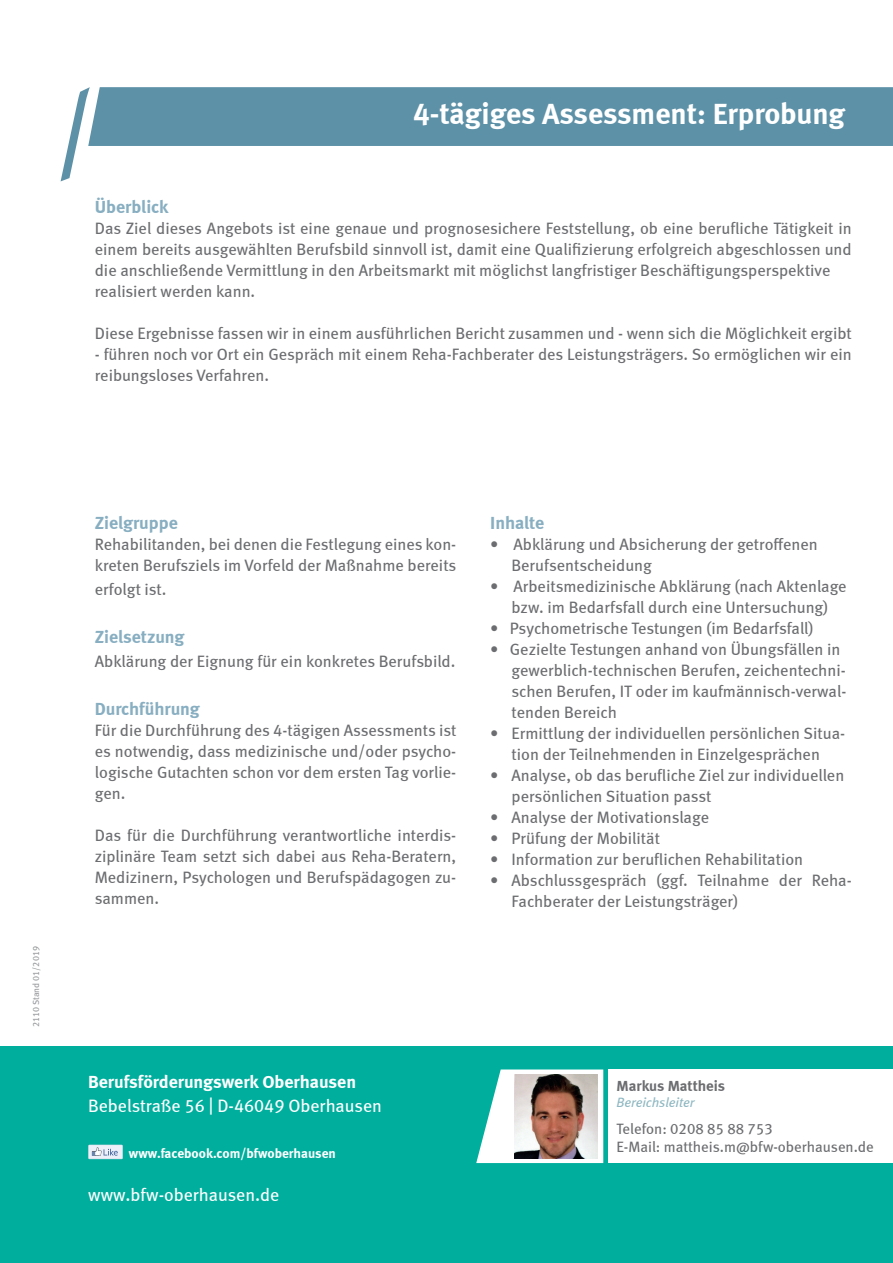
<style>
.page{position:relative;width:893px;height:1263px;background:#fff}
.page>*{position:absolute;margin:0;border:0;box-sizing:border-box;transform-origin:0 0}
.t1{font:700 30px "BFWOB Meta";color:#fff}
.t2{font:18px "BFWOB Meta";color:#fff}
.t3{font:700 18px "BFWOB Meta";color:#87aec1}
.t4{font:700 18px "BFWOB Meta";color:#fff}
.t5{font:16.5px/21px "BFWOB Meta";color:#6c6d70}
.t6{font:15px/18px "BFWOB Meta";color:#6c6d70}
.t7{font:700 15px "BFWOB Meta";color:#6c6d70}
.t8{font:700 13.5px "BFWOB Meta";color:#fff}
.t9{font:italic 13.5px "BFWOB Meta";color:#8eb7c1}
.t10{font:9px "BFWOB Meta";color:#95979a}
</style>
<div class="page">
<div style="left:90px;top:87px;width:803px;height:59px;background:#5d91a7"></div>
<svg style="left:61px;top:87px;width:29px;height:94px"></svg>
<div style="left:0;top:1046px;width:893px;height:217px;background:#00ae9d"></div>
<div style="left:608px;top:1069px;width:285px;height:94px;background:#fff"></div>
<svg style="left:88px;top:1145px;width:35px;height:14px"></svg>
<svg style="left:476px;top:1069px;width:127px;height:94px"></svg>
<img style="left:514px;top:1075px;width:84px;height:84px">
<h1 class="t1" style="left:413px;top:96px;width:434px">4-tägiges Assessment: Erprobung</h1>
<p class="t3" style="left:95px;top:196px;width:75px">Überblick</p>
<p class="t5" style="left:95px;top:218px;width:758px">Das Ziel dieses Angebots ist eine genaue und prognosesichere Feststellung, ob eine berufliche Tätigkeit in einem bereits ausgewählten Berufsbild sinnvoll ist, damit eine Qualifizierung erfolgreich abgeschlossen und die anschließende Vermittlung in den Arbeitsmarkt mit möglichst langfristiger Beschäftigungsperspektive realisiert werden kann.</p>
<p class="t5" style="left:95px;top:323px;width:759px">Diese Ergebnisse fassen wir in einem ausführlichen Bericht zusammen und - wenn sich die Möglichkeit ergibt</p>
<p class="t5" style="left:95px;top:344px;width:758px">- führen noch vor Ort ein Gespräch mit einem Reha-Fachberater des Leistungsträgers. So ermöglichen wir ein reibungsloses Verfahren.</p>
<p class="t10" style="left:31px;top:1027px;width:82px;rotate:-90deg">2110 Stand 01/2019</p>
<p class="t3" style="left:95px;top:512px;width:85px">Zielgruppe</p>
<p class="t5" style="left:95px;top:534px;width:363px">Rehabilitanden, bei denen die Festlegung eines kon&shy;kreten Berufsziels im Vorfeld der Maßnahme bereits</p>
<p class="t5" style="left:95px;top:579px;width:73px">erfolgt ist.</p>
<p class="t3" style="left:95px;top:626px;width:91px">Zielsetzung</p>
<p class="t5" style="left:95px;top:651px;width:362px">Abklärung der Eignung für ein konkretes Berufsbild.</p>
<p class="t3" style="left:95px;top:698px;width:107px">Durchführung</p>
<p class="t5" style="left:95px;top:720px;width:363px;text-align:justify">Für die Durchführung des 4-tägigen Assessments ist es notwendig, dass medizinische und/oder psycho&shy;logische Gutachten schon vor dem ersten Tag vorlie&shy;gen.</p>
<p class="t5" style="left:95px;top:825px;width:363px;text-align:justify">Das für die Durchführung verantwortliche interdis&shy;ziplinäre Team setzt sich dabei aus Reha-Beratern, Medizinern, Psychologen und Berufspädagogen zu&shy;sammen.</p>
<p class="t3" style="left:490px;top:512px;width:55px">Inhalte</p>
<p class="t5" style="left:511px;top:534px;width:308px;text-indent:-21px">• Abklärung und Absicherung der getroffenen<br>Berufsentscheidung</p>
<p class="t5" style="left:490px;top:576px;width:358px;text-align:center">• Arbeitsmedizinische Abklärung (nach Aktenlage bzw. im Bedarfsfall durch eine Untersuchung)</p>
<p class="t5" style="left:490px;top:618px;width:325px">• Psychometrische Testungen (im Bedarfsfall)</p>
<p class="t5" style="left:511px;top:639px;width:336px;text-indent:-21px">• Gezielte Testungen anhand von Übungsfällen in gewerblich-technischen Berufen, zeichentechni&shy;schen Berufen, IT oder im kaufmännisch-verwal&shy;tenden Bereich</p>
<p class="t5" style="left:490px;top:723px;width:356px;text-align:center">• Ermittlung der individuellen persönlichen Situa&shy;tion der Teilnehmenden in Einzelgesprächen</p>
<p class="t5" style="left:511px;top:765px;width:334px;text-indent:-21px">• Analyse, ob das berufliche Ziel zur individuellen persönlichen Situation passt</p>
<p class="t5" style="left:490px;top:807px;width:220px">• Analyse der Motivationslage</p>
<p class="t5" style="left:490px;top:828px;width:171px">• Prüfung der Mobilität</p>
<p class="t5" style="left:490px;top:849px;width:314px">• Information zur beruflichen Rehabilitation</p>
<p class="t5" style="left:511px;top:870px;width:342px;text-indent:-21px">• Abschlussgespräch (ggf. Teilnahme der Reha-<br>Fachberater der Leistungsträger)</p>
<p class="t4" style="left:88px;top:1071px;width:269px">Berufsförderungswerk Oberhausen</p>
<p class="t2" style="left:88px;top:1095px;width:295px">Bebelstraße 56 | D-46049 Oberhausen</p>
<p class="t8" style="left:129px;top:1145px;width:208px">www.facebook.com/bfwoberhausen</p>
<p class="t2" style="left:88px;top:1184px;width:192px">www.bfw-oberhausen.de</p>
<p class="t7" style="left:617px;top:1077px;width:110px">Markus Mattheis</p>
<p class="t9" style="left:617px;top:1095px;width:80px">Bereichsleiter</p>
<p class="t6" style="left:617px;top:1120px;width:259px">Telefon: 0208 85 88 753<br>E-Mail: mattheis.m@bfw-oberhausen.de</p>
</div>
